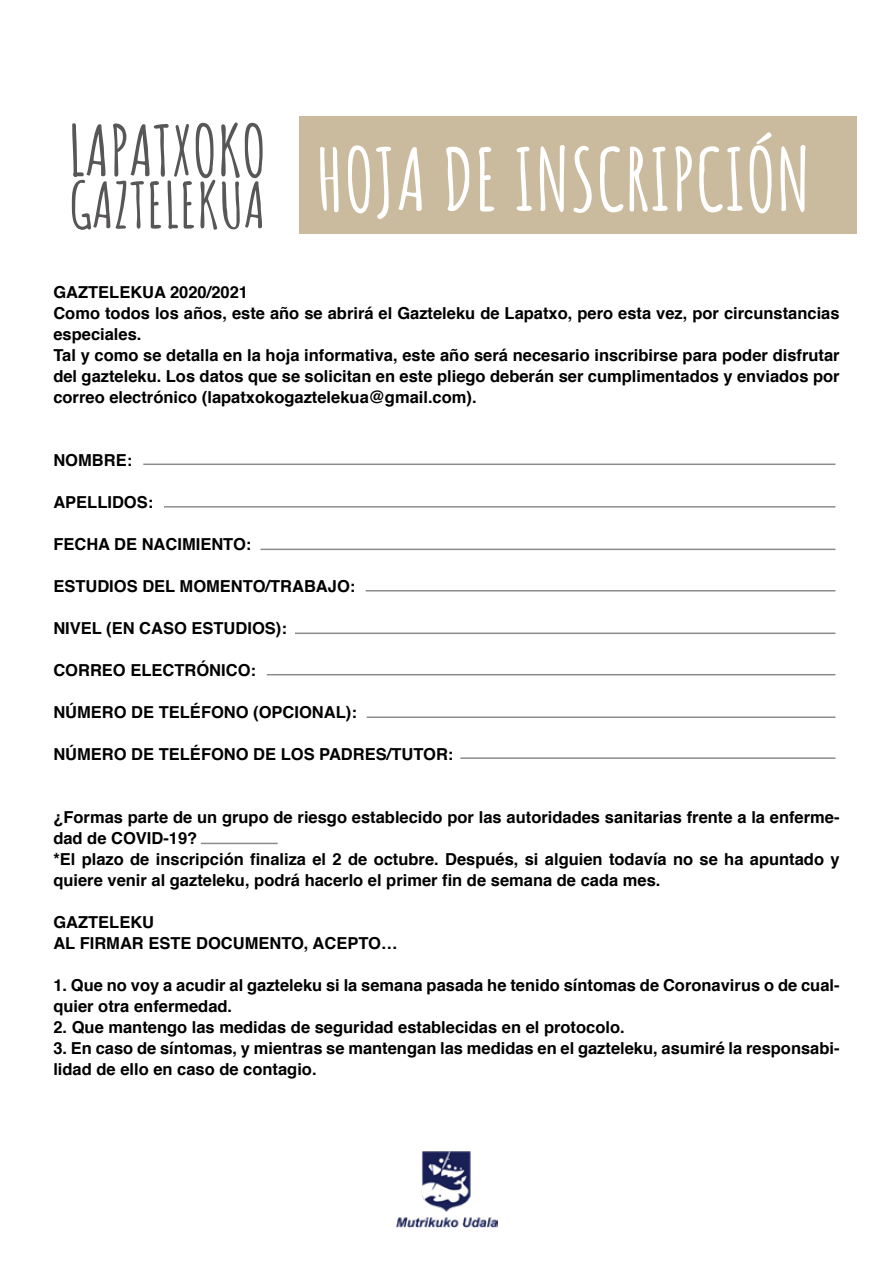
<style>
.page{position:relative;width:893px;height:1263px;background:#fff}
.page>*{position:absolute;margin:0;border:0;box-sizing:border-box;transform-origin:0 0}
.t1{font:700 84.75px "Amatic SC";color:#fff}
.t2{font:700 69px "Amatic SC";color:#585656}
.t3{font:700 62.25px "Amatic SC";color:#585656}
.t4{font:700 16.5px/21px "Helvetica";color:#000}
</style>
<div class="page">
<img style="left:396px;top:1151px;width:101px;height:76px">
<div style="left:299px;top:117px;width:558px;height:117px;background:#cabb9f"></div>
<hr style="left:143px;top:463px;width:692px;height:2px;background:#1d1d1a">
<hr style="left:164px;top:506px;width:671px;height:2px;background:#1d1d1a">
<hr style="left:260px;top:549px;width:575px;height:1px;background:#1d1d1a">
<hr style="left:366px;top:590px;width:469px;height:1px;background:#1d1d1a">
<hr style="left:295px;top:632px;width:540px;height:2px;background:#1d1d1a">
<hr style="left:267px;top:674px;width:568px;height:1px;background:#1d1d1a">
<hr style="left:367px;top:716px;width:468px;height:2px;background:#1d1d1a">
<hr style="left:460px;top:757px;width:375px;height:2px;background:#1d1d1a">
<hr style="left:201px;top:843px;width:77px;height:1px;background:#1d1d1a">
<h2 class="t2" style="left:68px;top:98px;width:200px">LAPATXOKO</h2>
<h3 class="t3" style="left:69px;top:157px;width:198px">GAZTELEKUA</h3>
<h1 class="t1" style="left:316px;top:114px;width:496px">HOJA DE INSCRIPCIÓN</h1>
<p class="t4" style="left:53px;top:281px;width:788px">GAZTELEKUA 2020/2021<br>Como todos los años, este año se abrirá el Gazteleku de Lapatxo, pero esta vez, por circunstancias especiales.<br>Tal y como se detalla en la hoja informativa, este año será necesario inscribirse para poder disfrutar del gazteleku. Los datos que se solicitan en este pliego deberán ser cumplimentados y enviados por correo electrónico (lapatxokogaztelekua@gmail.com).</p>
<p class="t4" style="left:53px;top:449px;width:80px">NOMBRE:</p>
<p class="t4" style="left:53px;top:491px;width:101px">APELLIDOS:</p>
<p class="t4" style="left:53px;top:533px;width:200px">FECHA DE NACIMIENTO:</p>
<p class="t4" style="left:53px;top:575px;width:303px">ESTUDIOS DEL MOMENTO/TRABAJO:</p>
<p class="t4" style="left:53px;top:617px;width:235px">NIVEL (EN CASO ESTUDIOS):</p>
<p class="t4" style="left:53px;top:659px;width:204px">CORREO ELECTRÓNICO:</p>
<p class="t4" style="left:53px;top:701px;width:305px">NÚMERO DE TELÉFONO (OPCIONAL):</p>
<p class="t4" style="left:53px;top:743px;width:402px">NÚMERO DE TELÉFONO DE LOS PADRES/TUTOR:</p>
<p class="t4" style="left:53px;top:806px;width:788px">¿Formas parte de un grupo de riesgo establecido por las autoridades sanitarias frente a la enferme&shy;dad de COVID-19?<br>*El plazo de inscripción finaliza el 2 de octubre. Después, si alguien todavía no se ha apuntado y quiere venir al gazteleku, podrá hacerlo el primer fin de semana de cada mes.</p>
<p class="t4" style="left:53px;top:911px;width:346px">GAZTELEKU<br>AL FIRMAR ESTE DOCUMENTO, ACEPTO…</p>
<p class="t4" style="left:53px;top:974px;width:788px">1. Que no voy a acudir al gazteleku si la semana pasada he tenido síntomas de Coronavirus o de cual&shy;quier otra enfermedad.</p>
<p class="t4" style="left:53px;top:1016px;width:573px">2. Que mantengo las medidas de seguridad establecidas en el protocolo.</p>
<p class="t4" style="left:53px;top:1037px;width:788px">3. En caso de síntomas, y mientras se mantengan las medidas en el gazteleku, asumiré la responsabi&shy;lidad de ello en caso de contagio.</p>
</div>
